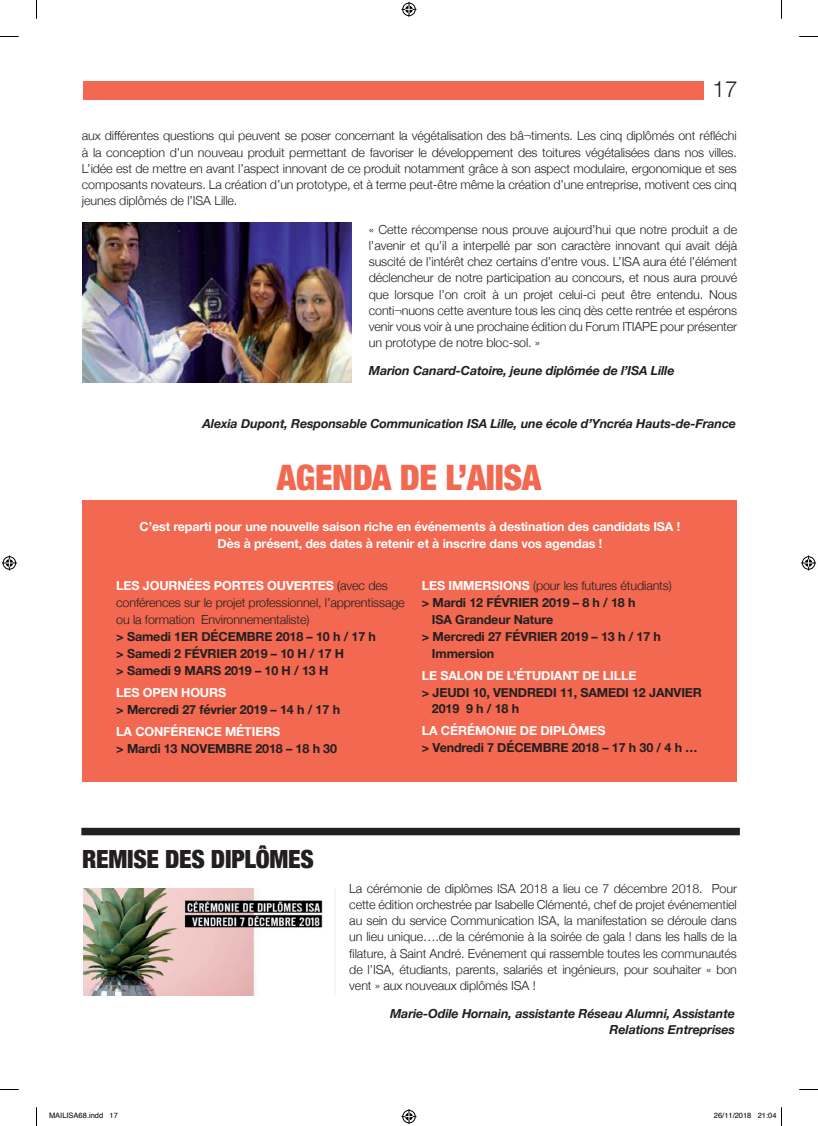
<style>
.page{position:relative;width:818px;height:1126px;background:#fff}
.page>*{position:absolute;margin:0;border:0;box-sizing:border-box;transform-origin:0 0}
.t1{font:900 condensed 35px "Helvetica Neue";letter-spacing:-.01em;color:#f26850}
.t2{font:900 condensed 25px "Helvetica Neue";letter-spacing:-.01em;color:#231f20}
.t3{font:300 22.5px "Helvetica Neue";color:#231f20}
.t4{font:300 12.5px/16.2px "Helvetica Neue";letter-spacing:-.01em;color:#231f20;text-align:justify}
.t5{font:700 12.5px/17.1px "Helvetica Neue";letter-spacing:-.01em;color:#231f20}
.t6{font:700 12.5px/17.1px "Helvetica Neue";letter-spacing:-.01em;color:#fff;text-align:center}
.t7{font:italic 700 12.5px/16.2px "Helvetica Neue";letter-spacing:-.01em;color:#231f20;text-align:right}
.t8{font:7.5px "Helvetica";color:#000}
.s1{font-weight:700;color:#fff}
</style>
<div class="page">
<img style="left:82px;top:222px;width:269px;height:160px">
<img style="left:83px;top:888px;width:240px;height:107px">
<div style="left:82px;top:500px;width:654px;height:281px;background:#f26850"></div>
<div style="left:83px;top:82px;width:620px;height:18px;background:#f26850"></div>
<div style="left:81px;top:827px;width:658px;height:8px;background:#231f20"></div>
<svg style="left:0;top:36px;width:19px;height:1px"></svg>
<svg style="left:799px;top:36px;width:18px;height:1px"></svg>
<svg style="left:0;top:1089px;width:19px;height:1px"></svg>
<svg style="left:799px;top:1089px;width:18px;height:1px"></svg>
<svg style="left:36px;top:0;width:1px;height:19px"></svg>
<svg style="left:36px;top:1107px;width:1px;height:18px"></svg>
<svg style="left:401px;top:2px;width:15px;height:15px"></svg>
<svg style="left:401px;top:1109px;width:15px;height:14px"></svg>
<svg style="left:2px;top:555px;width:15px;height:15px"></svg>
<svg style="left:801px;top:555px;width:14px;height:15px"></svg>
<h3 class="t3" style="left:712px;top:71px;width:27px">17</h3>
<p class="t4" style="left:82px;top:127px;width:656px">aux différentes questions qui peuvent se poser concernant la végétalisation des bâ¬timents. Les cinq diplômés ont réfléchi à la conception d’un nouveau produit permettant de favoriser le développement des toitures végétalisées dans nos villes.<br>L’idée est de mettre en avant l’aspect innovant de ce produit notamment grâce à son aspect modulaire, ergonomique et ses composants novateurs. La création d’un prototype, et à terme peut-être même la création d’une entreprise, motivent ces cinq jeunes diplômés de l’ISA Lille.</p>
<p class="t4" style="left:368px;top:220px;width:369px">« Cette récompense nous prouve aujourd’hui que notre produit a de l’avenir et qu’il a interpellé par son caractère innovant qui avait déjà suscité de l’intérêt chez certains d’entre vous. L’ISA aura été l’élément déclencheur de notre participation au concours, et nous aura prouvé que lorsque l’on croit à un projet celui-ci peut être entendu. Nous conti¬nuons cette aventure tous les cinq dès cette rentrée et espérons venir vous voir à une prochaine édition du Forum ITIAPE pour présenter un prototype de notre bloc-sol. »</p>
<p class="t7" style="left:368px;top:363px;width:307px">Marion Canard-Catoire, jeune diplômée de l’ISA Lille</p>
<p class="t7" style="left:202px;top:416px;width:534px">Alexia Dupont, Responsable Communication ISA Lille, une école d’Yncréa Hauts-de-France</p>
<h1 class="t1" style="left:277px;top:449px;width:266px">AGENDA DE L’AIISA</h1>
<p class="t6" style="left:139px;top:518px;width:542px">C’est reparti pour une nouvelle saison riche en événements à destination des candidats ISA !<br>Dès à présent, des dates à retenir et à inscrire dans vos agendas !</p>
<p class="t4" style="left:116px;top:576px;width:290px;line-height:16.8px;text-align:left"><span class="s1">LES JOURNÉES PORTES OUVERTES</span> (avec des conférences sur le projet professionnel, l’apprentissage ou la formation Environnementaliste)</p>
<p class="t5" style="left:116px;top:628px;width:261px">&gt; Samedi 1ER DÉCEMBRE 2018 – 10 h / 17 h &gt; Samedi 2 FÉVRIER 2019 – 10 H / 17 H<br>&gt; Samedi 9 MARS 2019 – 10 H / 13 H</p>
<p class="t6" style="left:116px;top:684px;width:111px">LES OPEN HOURS</p>
<p class="t5" style="left:116px;top:701px;width:225px">&gt; Mercredi 27 février 2019 – 14 h / 17 h</p>
<p class="t6" style="left:116px;top:723px;width:165px">LA CONFÉRENCE MÉTIERS</p>
<p class="t5" style="left:116px;top:740px;width:222px">&gt; Mardi 13 NOVEMBRE 2018 – 18 h 30</p>
<p class="t4" style="left:421px;top:576px;width:251px"><span class="s1">LES IMMERSIONS</span> (pour les futures étudiants)</p>
<p class="t5" style="left:421px;top:594px;width:215px">&gt; Mardi 12 FÉVRIER 2019 – 8 h / 18 h</p>
<p class="t5" style="left:431px;top:611px;width:123px">ISA Grandeur Nature</p>
<p class="t5" style="left:421px;top:628px;width:240px">&gt; Mercredi 27 FÉVRIER 2019 – 13 h / 17 h</p>
<p class="t5" style="left:431px;top:645px;width:64px">Immersion</p>
<p class="t6" style="left:421px;top:667px;width:216px">LE SALON DE L’ÉTUDIANT DE LILLE</p>
<p class="t5" style="left:431px;top:684px;width:271px;line-height:16.2px;text-indent:-10px">&gt; JEUDI 10, VENDREDI 11, SAMEDI 12 JANVIER<br>2019 9 h / 18 h</p>
<p class="t6" style="left:421px;top:722px;width:185px">LA CÉRÉMONIE DE DIPLÔMES</p>
<p class="t5" style="left:421px;top:739px;width:277px">&gt; Vendredi 7 DÉCEMBRE 2018 – 17 h 30 / 4 h …</p>
<h2 class="t2" style="left:82px;top:838px;width:233px">REMISE DES DIPLÔMES</h2>
<p class="t4" style="left:349px;top:878px;width:389px">La cérémonie de diplômes ISA 2018 a lieu ce 7 décembre 2018. Pour cette édition orchestrée par Isabelle Clémenté, chef de projet événementiel au sein du service Communication ISA, la manifestation se déroule dans un lieu unique….de la cérémonie à la soirée de gala ! dans les halls de la filature, à Saint André. Evénement qui rassemble toutes les communautés de l’ISA, étudiants, parents, salariés et ingénieurs, pour souhaiter « bon vent » aux nouveaux diplômés ISA !</p>
<p class="t7" style="left:390px;top:1005px;width:346px">Marie-Odile Hornain, assistante Réseau Alumni, Assistante<br>Relations Entreprises</p>
<p class="t8" style="left:49px;top:1109px;width:70px">MAILISA68.indd 17</p>
<p class="t8" style="left:713px;top:1109px;width:64px">26/11/2018 21:04</p>
</div>
